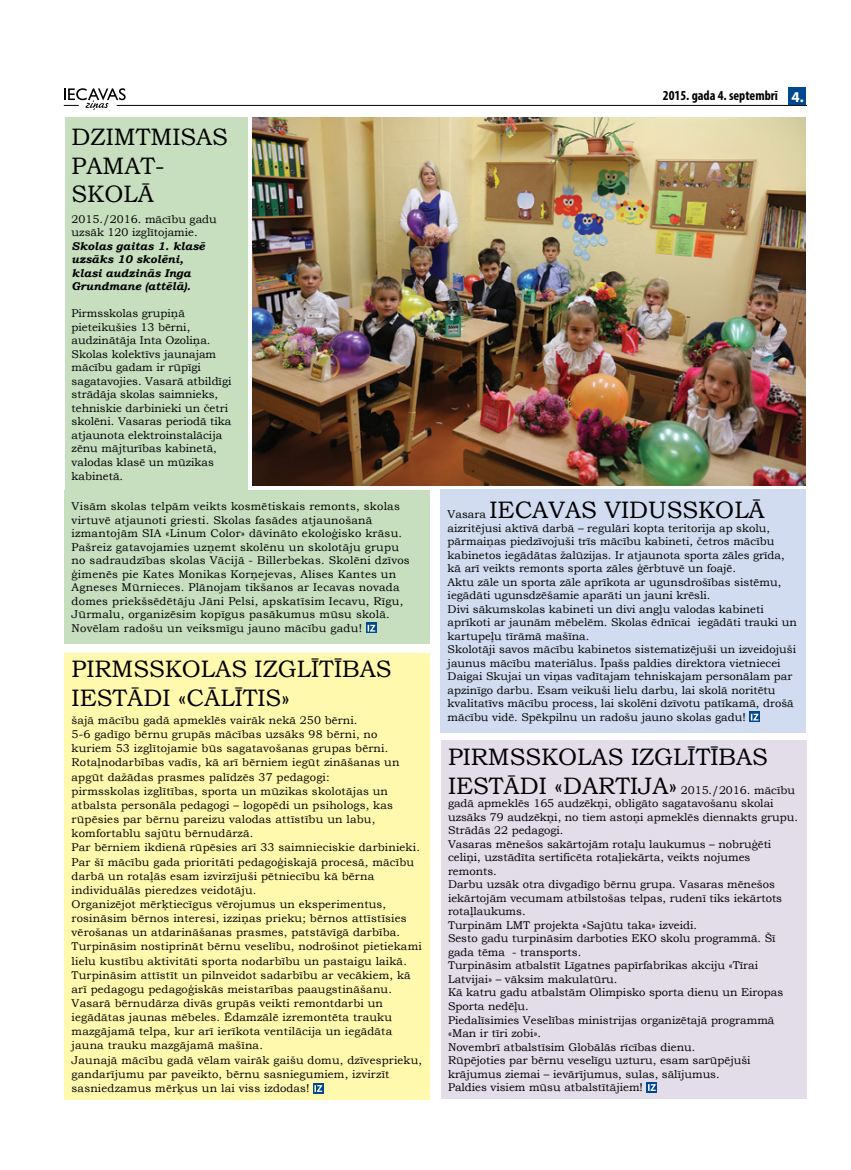
<style>
.page{position:relative;width:851px;height:1170px;background:#fff}
.page>*{position:absolute;margin:0;border:0;box-sizing:border-box;transform-origin:0 0}
.t1{font:23.75px/28.5px "Bookman Old Style";color:#000}
.t2{font:700 condensed 13.75px "Myriad Pro";color:#000}
.t3{font:11.25px/13.5px "Bookman Old Style";color:#000}
.t4{font:11.25px/13.5px "Bookman Old Style";letter-spacing:.02em;color:#000}
.t5{font:italic 700 11.25px/13.5px "Bookman Old Style";color:#000}
.s1{font-stretch:normal;font-size:15px;color:#fff}
.s2{font-size:11.25px}
.s3{font-size:23.75px}
</style>
<div class="page">
<hr style="left:117px;top:105px;width:689px;height:1px;background:#000">
<svg style="left:64px;top:88px;width:62px;height:22px"></svg>
<div style="left:788px;top:87px;width:18px;height:18px;background:#004990"></div>
<div style="left:64px;top:117px;width:183px;height:373px;background:#c7dfbf"></div>
<div style="left:441px;top:740px;width:365px;height:358px;background:#e3dce9"></div>
<svg style="left:646px;top:1082px;width:11px;height:10px"></svg>
<svg style="left:648px;top:1084px;width:7px;height:6px"></svg>
<div style="left:64px;top:653px;width:366px;height:445px;background:#fff9ae"></div>
<svg style="left:313px;top:1083px;width:10px;height:10px"></svg>
<svg style="left:314px;top:1084px;width:8px;height:7px"></svg>
<div style="left:440px;top:489px;width:365px;height:243px;background:#d2dcf0"></div>
<svg style="left:749px;top:711px;width:10px;height:11px"></svg>
<svg style="left:750px;top:713px;width:8px;height:7px"></svg>
<img style="left:252px;top:117px;width:553px;height:369px">
<div style="left:64px;top:490px;width:366px;height:153px;background:#c7dfbf"></div>
<svg style="left:366px;top:622px;width:11px;height:11px"></svg>
<svg style="left:367px;top:624px;width:8px;height:7px"></svg>
<h1 class="t1" style="left:72px;top:123px;width:36px">Dzimtmisas pamat</h1>
<h1 class="t1" style="left:155px;top:151px;width:11px">-</h1>
<h1 class="t1" style="left:72px;top:180px;width:84px">skolā</h1>
<p class="t3" style="left:72px;top:212px;width:147px">2015./2016. mācību gadu uzsāk 120 izglītojamie.</p>
<p class="t5" style="left:72px;top:239px;width:135px">Skolas gaitas 1. klasē uzsāks 10 skolēni, klasi audzinās Inga<br>Grundmane (attēlā).</p>
<p class="t3" style="left:72px;top:307px;width:161px">Pirmsskolas grupiņā pieteikušies 13 bērni, audzinātāja Inta Ozoliņa.<br>Skolas kolektīvs jaunajam mācību gadam ir rūpīgi sagatavojies. Vasarā atbildīgi strādāja skolas saimnieks, tehniskie darbinieki un četri skolēni. Vasaras periodā tika atjaunota elektroinstalācija zēnu mājturības kabinetā, valodas klasē un mūzikas kabinetā.</p>
<p class="t4" style="left:72px;top:499px;width:339px">Visām skolas telpām veikts kosmētiskais remonts, skolas virtuvē atjaunoti griesti. Skolas fasādes atjaunošanā izmantojām SIA «Linum Color» dāvināto ekoloģisko krāsu.<br>Pašreiz gatavojamies uzņemt skolēnu un skolotāju grupu no sadraudzības skolas Vācijā - Billerbekas. Skolēni dzīvos ģimenēs pie Kates Monikas Korņejevas, Alises Kantes un Agneses Mūrnieces. Plānojam tikšanos ar Iecavas novada domes priekšsēdētāju Jāni Pelsi, apskatīsim Iecavu, Rīgu, Jūrmalu, organizēsim kopīgus pasākumus mūsu skolā.<br>Novēlam radošu un veiksmīgu jauno mācību gadu!</p>
<h1 class="t1" style="left:72px;top:655px;width:17px">pirmssk</h1>
<h1 class="t1" style="left:182px;top:655px;width:35px">olas</h1>
<h1 class="t1" style="left:254px;top:655px;width:15px">izgl</h1>
<h1 class="t1" style="left:311px;top:655px;width:48px">ītības</h1>
<h1 class="t1" style="left:72px;top:684px;width:15px">iest</h1>
<h1 class="t1" style="left:127px;top:684px;width:164px">ādi «Cālītis »</h1>
<p class="t3" style="left:72px;top:713px;width:352px;line-height:14.1px">šajā mācību gadā apmeklēs vairāk nekā 250 bērni.<br>5-6 gadīgo bērnu grupās mācības uzsāks 98 bērni, no<br>kuriem 53 izglītojamie būs sagatavošanas grupas bērni.<br>Rotaļnodarbības vadīs, kā arī bērniem iegūt zināšanas un apgūt dažādas prasmes palīdzēs 37 pedagogi:<br>pirmsskolas izglītības, sporta un mūzikas skolotājas un atbalsta personāla pedagogi – logopēdi un psihologs, kas rūpēsies par bērnu pareizu valodas attīstību un labu, komfortablu sajūtu bērnudārzā.<br>Par bērniem ikdienā rūpēsies arī 33 saimnieciskie darbinieki.<br>Par šī mācību gada prioritāti pedagoģiskajā procesā, mācību darbā un rotaļās esam izvirzījuši pētniecību kā bērna individuālās pieredzes veidotāju.<br>Organizējot mērķtiecīgus vērojumus un eksperimentus, rosināsim bērnos interesi, izziņas prieku; bērnos attīstīsies vērošanas un atdarināšanas prasmes, patstāvīgā darbība.<br>Turpināsim nostiprināt bērnu veselību, nodrošinot pietiekami lielu kustību aktivitāti sporta nodarbību un pastaigu laikā.<br>Turpināsim attīstīt un pilnveidot sadarbību ar vecākiem, kā arī pedagogu pedagoģiskās meistarības paaugstināšanu.<br>Vasarā bērnudārza divās grupās veikti remontdarbi un iegādātas jaunas mēbeles. Ēdamzālē izremontēta trauku mazgājamā telpa, kur arī ierīkota ventilācija un iegādāta jauna trauku mazgājamā mašīna.<br>Jaunajā mācību gadā vēlam vairāk gaišu domu, dzīvesprieku, gandarījumu par paveikto, bērnu sasniegumiem, izvirzīt sasniedzamus mērķus un lai viss izdodas!</p>
<p class="t2" style="left:662px;top:87px;width:142px">2015. gada 4. septembrī <span class="s1">4.</span></p>
<h1 class="t1" style="left:447px;top:495px;width:68px"><span class="s2">Vasara</span> Iecavas</h1>
<h1 class="t1" style="left:604px;top:495px;width:17px">vidussk</h1>
<h1 class="t1" style="left:715px;top:495px;width:51px">olā</h1>
<p class="t3" style="left:447px;top:521px;width:350px">aizritējusi aktīvā darbā – regulāri kopta teritorija ap skolu, pārmaiņas piedzīvojuši trīs mācību kabineti, četros mācību kabinetos iegādātas žalūzijas. Ir atjaunota sporta zāles grīda, kā arī veikts remonts sporta zāles ģērbtuvē un foajē.<br>Aktu zāle un sporta zāle aprīkota ar ugunsdrošības sistēmu, iegādāti ugunsdzēšamie aparāti un jauni krēsli.<br>Divi sākumskolas kabineti un divi angļu valodas kabineti aprīkoti ar jaunām mēbelēm. Skolas ēdnīcai iegādāti trauki un kartupeļu tīrāmā mašīna.<br>Skolotāji savos mācību kabinetos sistematizējuši un izveidojuši jaunus mācību materiālus. Īpašs paldies direktora vietniecei Daigai Skujai un viņas vadītajam tehniskajam personālam par apzinīgo darbu. Esam veikuši lielu darbu, lai skolā noritētu kvalitatīvs mācību process, lai skolēni dzīvotu patīkamā, drošā mācību vidē. Spēkpilnu un radošu jauno skolas gadu!</p>
<h1 class="t1" style="left:448px;top:743px;width:32px">Pirmssk</h1>
<h1 class="t1" style="left:558px;top:743px;width:35px">olas</h1>
<h1 class="t1" style="left:631px;top:743px;width:15px">izgl</h1>
<h1 class="t1" style="left:687px;top:743px;width:48px">ītības</h1>
<h1 class="t1" style="left:448px;top:771px;width:15px">iest</h1>
<h1 class="t1" style="left:503px;top:771px;width:94px">ādi «Dartija</h1>
<p class="t3" style="left:448px;top:783px;width:351px;text-indent:220px"><span class="s3">»</span> 2015./2016. mācību gadā apmeklēs 165 audzēkņi, obligāto sagatavošanu skolai uzsāks 79 audzēkņi, no tiem astoņi apmeklēs diennakts grupu.<br>Strādās 22 pedagogi.<br>Vasaras mēnešos sakārtojām rotaļu laukumus – nobruģēti celiņi, uzstādīta sertificēta rotaļiekārta, veikts nojumes remonts.<br>Darbu uzsāk otra divgadīgo bērnu grupa. Vasaras mēnešos iekārtojām vecumam atbilstošas telpas, rudenī tiks iekārtots rotaļlaukums.<br>Turpinām LMT projekta «Sajūtu taka» izveidi.<br>Sesto gadu turpināsim darboties EKO skolu programmā. Šī gada tēma - transports.<br>Turpināsim atbalstīt Līgatnes papīrfabrikas akciju «Tīrai Latvijai» – vāksim makulatūru.<br>Kā katru gadu atbalstām Olimpisko sporta dienu un Eiropas Sporta nedēļu.<br>Piedalīsimies Veselības ministrijas organizētajā programmā «Man ir tīri zobi».<br>Novembrī atbalstīsim Globālās rīcības dienu.<br>Rūpējoties par bērnu veselīgu uzturu, esam sarūpējuši krājumus ziemai – ievārījumus, sulas, sālījumus.<br>Paldies visiem mūsu atbalstītājiem!</p>
</div>
